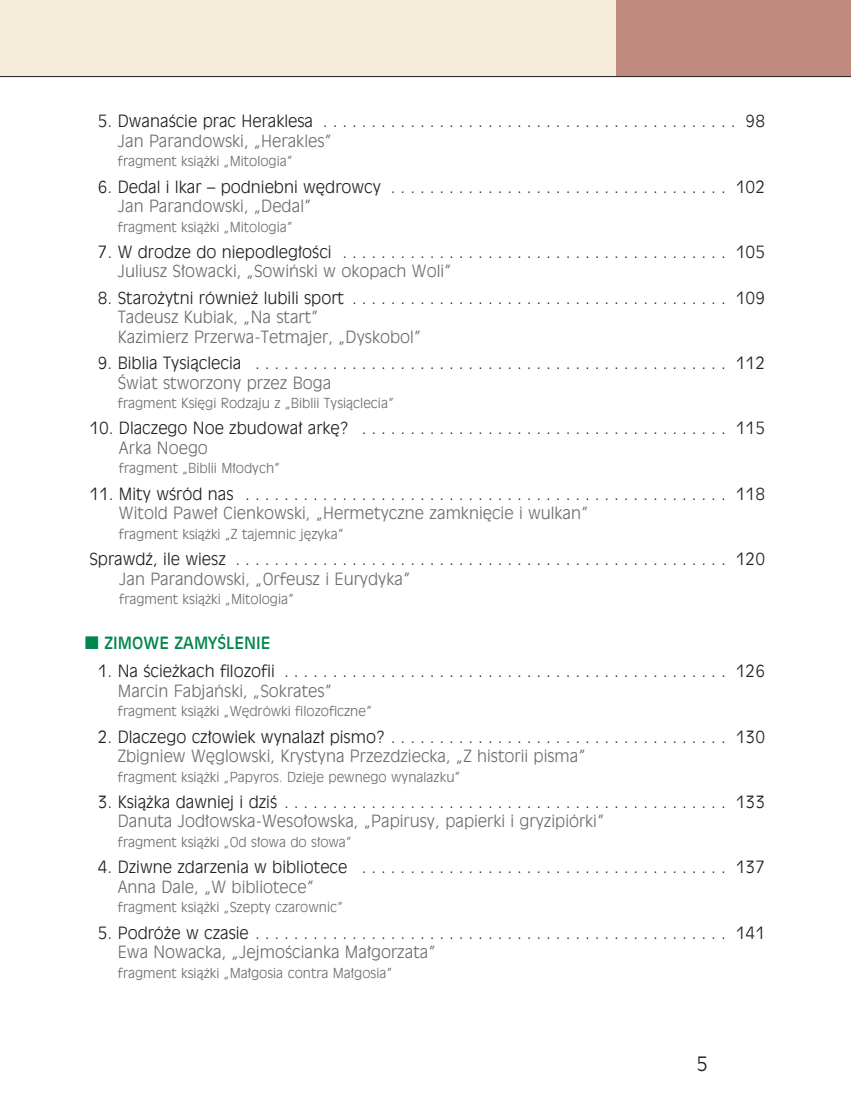
<style>
.page{position:relative;width:851px;height:1106px;background:#fff}
.page>*{position:absolute;margin:0;border:0;box-sizing:border-box;transform-origin:0 0}
.t1{font:300 19.5px "Incised 901 PL";color:#231f20}
.spis_tresci{font:16.5px/19.5px "Incised 901 Lt EU";color:#231f20}
.Sprawdz{font:16.5px/19.5px "Incised 901 Lt EU";color:#231f20}
.spis_tresci___bol{font:16.5px "Incised 901 EU";color:#00854a}
.spis_tresci-2{font:13.5px "Incised 901 Lt EU";color:#6c6d70}
.Sprawdz-2{font:13.5px "Incised 901 Lt EU";color:#6c6d70}
.s1{color:#6c6d70}
.s2{font-family:"Newspaper Pi PL";font-size:18px}
</style>
<div class="page">
<div style="left:0;top:0;width:850px;height:77px;background:#f4ebd9"></div>
<div style="left:617px;top:0;width:233px;height:77px;background:#c18a7e"></div>
<hr style="left:0;top:76px;width:850px;height:1px;background:#231f20">
<p class="spis_tresci" style="left:118px;top:112px;width:648px;text-indent:-20px">5. Dwanaście prac Heraklesa . . . . . . . . . . . . . . . . . . . . . . . . . . . . . . . . . . . . . . . . . . . 98<br><span class="s1">Jan Parandowski, „Herakles”</span></p>
<p class="spis_tresci-2" style="left:118px;top:153px;width:176px">fragment książki „Mitologia”</p>
<p class="spis_tresci" style="left:118px;top:177px;width:648px;text-indent:-20px">6. Dedal i Ikar – podniebni wędrowcy . . . . . . . . . . . . . . . . . . . . . . . . . . . . . . . . . . . 102<br><span class="s1">Jan Parandowski, „Dedal”</span></p>
<p class="spis_tresci-2" style="left:118px;top:219px;width:176px">fragment książki „Mitologia”</p>
<p class="spis_tresci" style="left:118px;top:242px;width:648px;text-indent:-20px">7. W drodze do niepodległości . . . . . . . . . . . . . . . . . . . . . . . . . . . . . . . . . . . . . . . . 105<br><span class="s1">Juliusz Słowacki, „Sowiński w okopach Woli”</span></p>
<p class="spis_tresci" style="left:118px;top:288px;width:648px;text-indent:-20px">8. Starożytni również lubili sport . . . . . . . . . . . . . . . . . . . . . . . . . . . . . . . . . . . . . . . 109<br><span class="s1">Tadeusz Kubiak, „Na start”<br>Kazimierz Przerwa-Tetmajer, „Dyskobol”</span></p>
<p class="spis_tresci" style="left:118px;top:353px;width:648px;text-indent:-20px">9. Biblia Tysiąclecia . . . . . . . . . . . . . . . . . . . . . . . . . . . . . . . . . . . . . . . . . . . . . . . . . 112<br><span class="s1">Świat stworzony przez Boga</span></p>
<p class="spis_tresci-2" style="left:118px;top:395px;width:277px">fragment Księgi Rodzaju z „Biblii Tysiąclecia”</p>
<p class="spis_tresci" style="left:119px;top:419px;width:647px;text-indent:-30px">10. Dlaczego Noe zbudował arkę? . . . . . . . . . . . . . . . . . . . . . . . . . . . . . . . . . . . . . . 115<br><span class="s1">Arka Noego</span></p>
<p class="spis_tresci-2" style="left:119px;top:460px;width:162px">fragment „Biblii Młodych”</p>
<p class="spis_tresci" style="left:119px;top:484px;width:647px;text-indent:-30px">11. Mity wśród nas . . . . . . . . . . . . . . . . . . . . . . . . . . . . . . . . . . . . . . . . . . . . . . . . . . 118<br><span class="s1">Witold Paweł Cienkowski, „Hermetyczne zamknięcie i wulkan”</span></p>
<p class="spis_tresci-2" style="left:119px;top:526px;width:226px">fragment książki „Z tajemnic języka”</p>
<p class="Sprawdz" style="left:119px;top:549px;width:647px;text-indent:-30px">Sprawdź, ile wiesz . . . . . . . . . . . . . . . . . . . . . . . . . . . . . . . . . . . . . . . . . . . . . . . . . . . 120<br><span class="s1">Jan Parandowski, „Orfeusz i Eurydyka”</span></p>
<p class="Sprawdz-2" style="left:119px;top:591px;width:176px">fragment książki „Mitologia”</p>
<p class="spis_tresci___bol" style="left:85px;top:632px;width:187px"><span class="s2">t</span> ZIMOWE ZAMYŚLENIE</p>
<p class="spis_tresci" style="left:118px;top:661px;width:648px;text-indent:-20px">1. Na ścieżkach filozofii . . . . . . . . . . . . . . . . . . . . . . . . . . . . . . . . . . . . . . . . . . . . . . 126<br><span class="s1">Marcin Fabjański, „Sokrates”</span></p>
<p class="spis_tresci-2" style="left:118px;top:703px;width:255px">fragment książki „Wędrówki filozoficzne”</p>
<p class="spis_tresci" style="left:118px;top:726px;width:648px;text-indent:-20px">2. Dlaczego człowiek wynalazł pismo? . . . . . . . . . . . . . . . . . . . . . . . . . . . . . . . . . . . 130<br><span class="s1">Zbigniew Węglowski, Krystyna Przezdziecka, „Z historii pisma”</span></p>
<p class="spis_tresci-2" style="left:118px;top:768px;width:344px">fragment książki „Papyros. Dzieje pewnego wynalazku”</p>
<p class="spis_tresci" style="left:118px;top:792px;width:648px;text-indent:-20px">3. Książka dawniej i dziś . . . . . . . . . . . . . . . . . . . . . . . . . . . . . . . . . . . . . . . . . . . . . . 133<br><span class="s1">Danuta Jodłowska‑Wesołowska, „Papirusy, papierki i gryzipiórki”</span></p>
<p class="spis_tresci-2" style="left:118px;top:834px;width:235px">fragment książki „Od słowa do słowa”</p>
<p class="spis_tresci" style="left:118px;top:857px;width:648px;text-indent:-20px">4. Dziwne zdarzenia w bibliotece . . . . . . . . . . . . . . . . . . . . . . . . . . . . . . . . . . . . . . 137<br><span class="s1">Anna Dale, „W bibliotece”</span></p>
<p class="spis_tresci-2" style="left:118px;top:899px;width:227px">fragment książki „Szepty czarownic”</p>
<p class="spis_tresci" style="left:118px;top:922px;width:648px;text-indent:-20px">5. Podróże w czasie . . . . . . . . . . . . . . . . . . . . . . . . . . . . . . . . . . . . . . . . . . . . . . . . . 141<br><span class="s1">Ewa Nowacka, „Jejmościanka Małgorzata”</span></p>
<p class="spis_tresci-2" style="left:118px;top:964px;width:276px">fragment książki „Małgosia contra Małgosia”</p>
<p class="t1" style="left:696px;top:1052px;width:13px">5</p>
</div>
